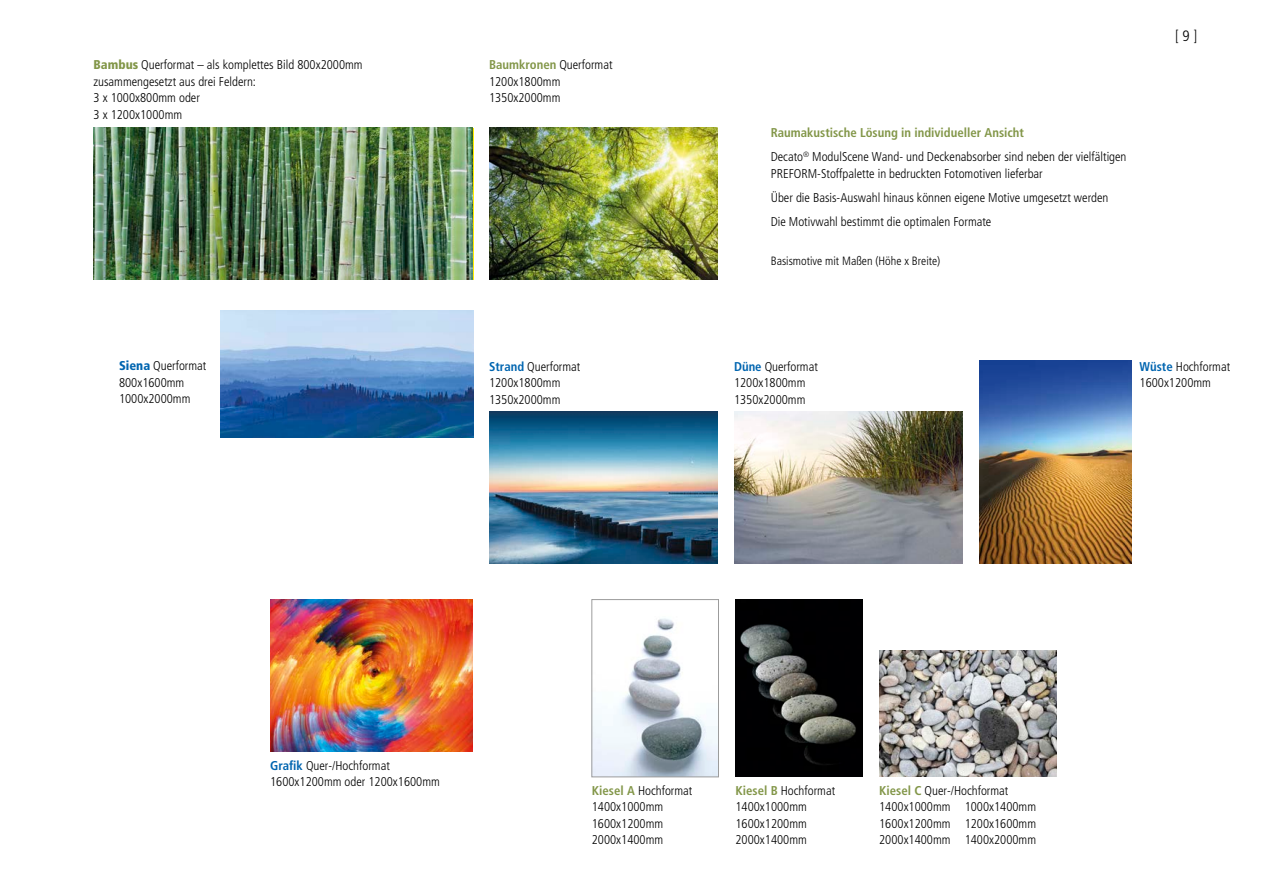
<style>
.page{position:relative;width:1263px;height:893px;background:#fff}
.page>*{position:absolute;margin:0;border:0;box-sizing:border-box;transform-origin:0 0}
.t1{font:300 condensed 15px "Frutiger";color:#000}
.t2{font:300 condensed 12.75px/16.5px "Frutiger";color:#000}
.t3{font:300 condensed 12px "Frutiger";color:#000}
.s1{font-weight:900;color:#829648}
.s2{font-weight:700;color:#829648}
.s3{font-weight:900;color:#0065b0}
.s4{font-weight:700;color:#0065b0}
</style>
<div class="page">
<img style="left:270px;top:600px;width:203px;height:152px">
<img style="left:979px;top:361px;width:152px;height:203px">
<img style="left:734px;top:412px;width:228px;height:152px">
<img style="left:489px;top:128px;width:228px;height:152px">
<img style="left:489px;top:411px;width:228px;height:152px">
<img style="left:220px;top:310px;width:253px;height:127px">
<img style="left:594px;top:618px;width:123px;height:157px">
<div style="left:592px;top:599px;width:127px;height:178px;border:1px solid #9c9c9c"></div>
<img style="left:735px;top:600px;width:127px;height:177px">
<img style="left:879px;top:650px;width:177px;height:127px">
<img style="left:94px;top:128px;width:379px;height:152px">
<p class="t2" style="left:94px;top:57px;width:271px"><span class="s1">Bambus</span> Querformat – als komplettes Bild 800x2000mm zusammengesetzt aus drei Feldern:<br>3 x 1000x800mm oder<br>3 x 1200x1000mm</p>
<p class="t2" style="left:489px;top:57px;width:125px"><span class="s2">Baumkronen</span> Querformat<br>1200x1800mm<br>1350x2000mm</p>
<p class="t2" style="left:119px;top:358px;width:89px"><span class="s3">Siena</span> Querformat<br>800x1600mm<br>1000x2000mm</p>
<p class="t2" style="left:489px;top:358px;width:93px"><span class="s4">Strand</span> Querformat<br>1200x1800mm<br>1350x2000mm</p>
<p class="t2" style="left:771px;top:121px;width:357px;line-height:24px"><span class="s2">Raumakustische Lösung in individueller Ansicht<br></span>Decato<sup>®</sup> ModulScene Wand- und Deckenabsorber sind neben der vielfältigen</p>
<p class="t2" style="left:771px;top:161px;width:339px;line-height:24px">PREFORM-Stoffpalette in bedruckten Fotomotiven lieferbar<br>Über die Basis-Auswahl hinaus können eigene Motive umgesetzt werden<br>Die Motivwahl bestimmt die optimalen Formate</p>
<p class="t3" style="left:771px;top:254px;width:171px">Basismotive mit Maßen (Höhe x Breite)</p>
<p class="t1" style="left:1175px;top:27px;width:24px">[ 9 ]</p>
<p class="t2" style="left:734px;top:358px;width:85px"><span class="s4">Düne</span> Querformat<br>1200x1800mm<br>1350x2000mm</p>
<p class="t2" style="left:1139px;top:358px;width:92px"><span class="s4">Wüste</span> Hochformat<br>1600x1200mm</p>
<p class="t2" style="left:270px;top:757px;width:171px"><span class="s4">Grafik</span> Quer-/Hochformat<br>1600x1200mm oder 1200x1600mm</p>
<p class="t2" style="left:592px;top:782px;width:102px"><span class="s2">Kiesel A</span> Hochformat<br>1400x1000mm<br>1600x1200mm<br>2000x1400mm</p>
<p class="t2" style="left:735px;top:782px;width:101px"><span class="s2">Kiesel B</span> Hochformat<br>1400x1000mm<br>1600x1200mm<br>2000x1400mm</p>
<p class="t2" style="left:879px;top:782px;width:158px"><span class="s2">Kiesel C</span> Quer-/Hochformat<br>1400x1000mm 1000x1400mm<br>1600x1200mm 1200x1600mm<br>2000x1400mm 1400x2000mm</p>
</div>
